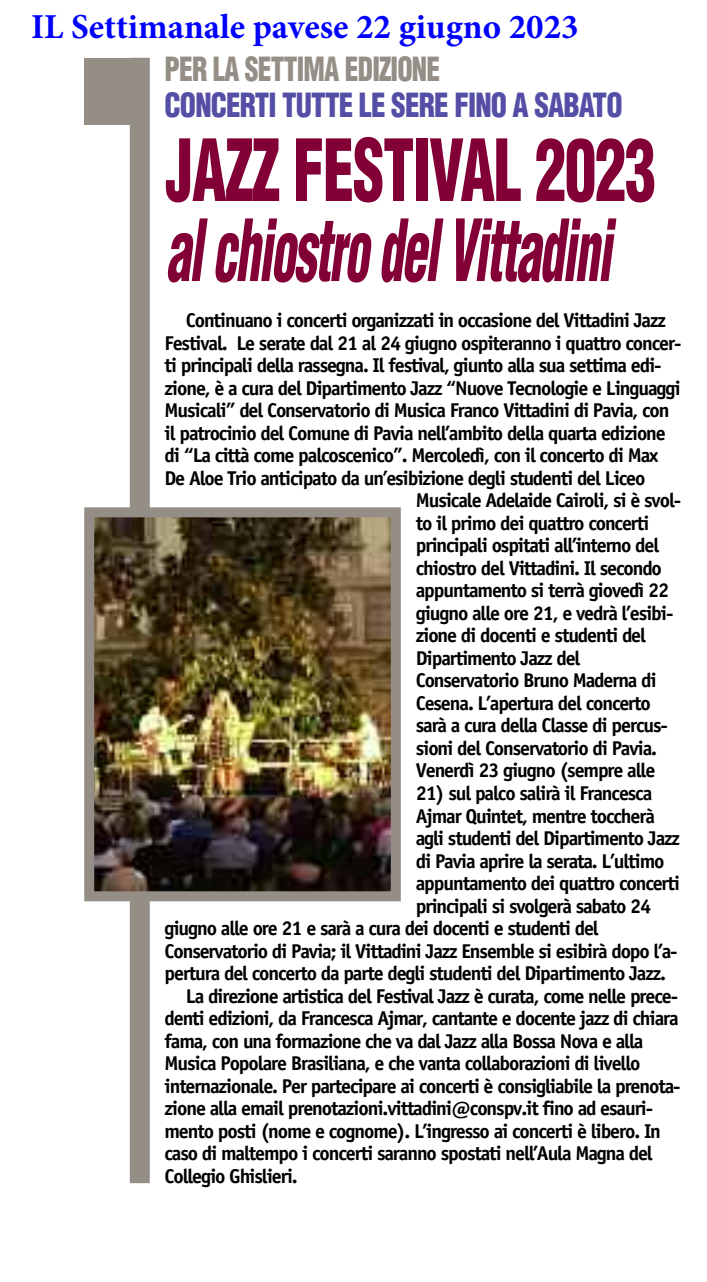
<style>
.page{position:relative;width:707px;height:1282px;background:#fff}
.page>*{position:absolute;margin:0;border:0;box-sizing:border-box;transform-origin:0 0}
.t1{font:italic 900 condensed 83.5px "Helvetica";letter-spacing:-.035em;color:#830036;scale:.6 1}
.t2{font:900 condensed 83.5px "Helvetica";letter-spacing:-.02em;color:#830036;scale:.75 1}
.t3{font:700 35px "Minion Pro";color:#00f}
.t4{font:900 condensed 32.5px "Helvetica";letter-spacing:-.03em;color:#544ea6;scale:.9 1}
.t5{font:900 condensed 32.5px "Helvetica";letter-spacing:-.03em;color:#948e87;scale:.85 1}
.t6{font:700 20px "Officina Sans";letter-spacing:-.055em;color:#000}
</style>
<div class="page">
<div style="left:84px;top:58px;width:64px;height:66px;background:#948e87"></div>
<div style="left:130px;top:58px;width:20px;height:1125px;background:#948e87"></div>
<img style="left:95px;top:518px;width:295px;height:372px">
<div style="left:84px;top:507px;width:317px;height:394px;border:10px solid #948e87"></div>
<h2 class="t3" style="left:31px;top:2px;width:549px">IL Settimanale pavese 22 giugno 2023</h2>
<h3 class="t5" style="left:165px;top:51px;width:326px">PER LA SETTIMA EDIZIONE</h3>
<h3 class="t4" style="left:165px;top:86px;width:510px">CONCERTI TUTTE LE SERE FINO A SABATO</h3>
<h1 class="t2" style="left:165px;top:123px;width:656px">JAZZ FESTIVAL 2023</h1>
<h1 class="t1" style="left:165px;top:203px;width:745px">al chiostro del Vittadini</h1>
<p class="t6" style="left:186px;top:313px;width:482px">Continuano i concerti organizzati in occasione del Vittadini Jazz</p>
<p class="t6" style="left:165px;top:335px;width:518px">Festival. Le serate dal 21 al 24 giugno ospiteranno i quattro concer-</p>
<p class="t6" style="left:165px;top:358px;width:499px">ti principali della rassegna. Il festival, giunto alla sua settima edi-</p>
<p class="t6" style="left:165px;top:380px;width:518px">zione, è a cura del Dipartimento Jazz “Nuove Tecnologie e Linguaggi</p>
<p class="t6" style="left:165px;top:403px;width:506px">Musicali” del Conservatorio di Musica Franco Vittadini di Pavia, con</p>
<p class="t6" style="left:165px;top:425px;width:503px">il patrocinio del Comune di Pavia nell’ambito della quarta edizione</p>
<p class="t6" style="left:165px;top:448px;width:495px">di “La città come palcoscenico”. Mercoledì, con il concerto di Max</p>
<p class="t6" style="left:165px;top:470px;width:482px">De Aloe Trio anticipato da un’esibizione degli studenti del Liceo</p>
<p class="t6" style="left:416px;top:493px;width:267px">Musicale Adelaide Cairoli, si è svol-</p>
<p class="t6" style="left:416px;top:515px;width:235px">to il primo dei quattro concerti</p>
<p class="t6" style="left:416px;top:538px;width:245px">principali ospitati all’interno del</p>
<p class="t6" style="left:416px;top:560px;width:248px">chiostro del Vittadini. Il secondo</p>
<p class="t6" style="left:416px;top:583px;width:255px">appuntamento si terrà giovedì 22</p>
<p class="t6" style="left:416px;top:605px;width:259px">giugno alle ore 21, e vedrà l’esibi-</p>
<p class="t6" style="left:416px;top:628px;width:232px">zione di docenti e studenti del</p>
<p class="t6" style="left:416px;top:650px;width:166px">Dipartimento Jazz del</p>
<p class="t6" style="left:416px;top:673px;width:243px">Conservatorio Bruno Maderna di</p>
<p class="t6" style="left:416px;top:695px;width:237px">Cesena. L’apertura del concerto</p>
<p class="t6" style="left:416px;top:718px;width:254px">sarà a cura della Classe di percus-</p>
<p class="t6" style="left:416px;top:740px;width:243px">sioni del Conservatorio di Pavia.</p>
<p class="t6" style="left:416px;top:763px;width:241px">Venerdì 23 giugno (sempre alle</p>
<p class="t6" style="left:416px;top:785px;width:238px">21) sul palco salirà il Francesca</p>
<p class="t6" style="left:416px;top:808px;width:241px">Ajmar Quintet, mentre toccherà</p>
<p class="t6" style="left:416px;top:830px;width:266px">agli studenti del Dipartimento Jazz</p>
<p class="t6" style="left:416px;top:853px;width:250px">di Pavia aprire la serata. L’ultimo</p>
<p class="t6" style="left:416px;top:875px;width:266px">appuntamento dei quattro concerti</p>
<p class="t6" style="left:416px;top:898px;width:237px">principali si svolgerà sabato 24</p>
<p class="t6" style="left:165px;top:920px;width:436px">giugno alle ore 21 e sarà a cura dei docenti e studenti del</p>
<p class="t6" style="left:165px;top:943px;width:515px">Conservatorio di Pavia; il Vittadini Jazz Ensemble si esibirà dopo l’a-</p>
<p class="t6" style="left:165px;top:965px;width:503px">pertura del concerto da parte degli studenti del Dipartimento Jazz.</p>
<p class="t6" style="left:186px;top:988px;width:494px">La direzione artistica del Festival Jazz è curata, come nelle prece-</p>
<p class="t6" style="left:165px;top:1010px;width:516px">denti edizioni, da Francesca Ajmar, cantante e docente jazz di chiara</p>
<p class="t6" style="left:165px;top:1033px;width:480px">fama, con una formazione che va dal Jazz alla Bossa Nova e alla</p>
<p class="t6" style="left:165px;top:1055px;width:478px">Musica Popolare Brasiliana, e che vanta collaborazioni di livello</p>
<p class="t6" style="left:165px;top:1078px;width:518px">internazionale. Per partecipare ai concerti è consigliabile la prenota-</p>
<p class="t6" style="left:165px;top:1100px;width:490px">zione alla email prenotazioni.vittadini@conspv.it fino ad esauri-</p>
<p class="t6" style="left:165px;top:1123px;width:498px">mento posti (nome e cognome). L’ingresso ai concerti è libero. In</p>
<p class="t6" style="left:165px;top:1145px;width:490px">caso di maltempo i concerti saranno spostati nell’Aula Magna del</p>
<p class="t6" style="left:165px;top:1168px;width:135px">Collegio Ghislieri.</p>
</div>
